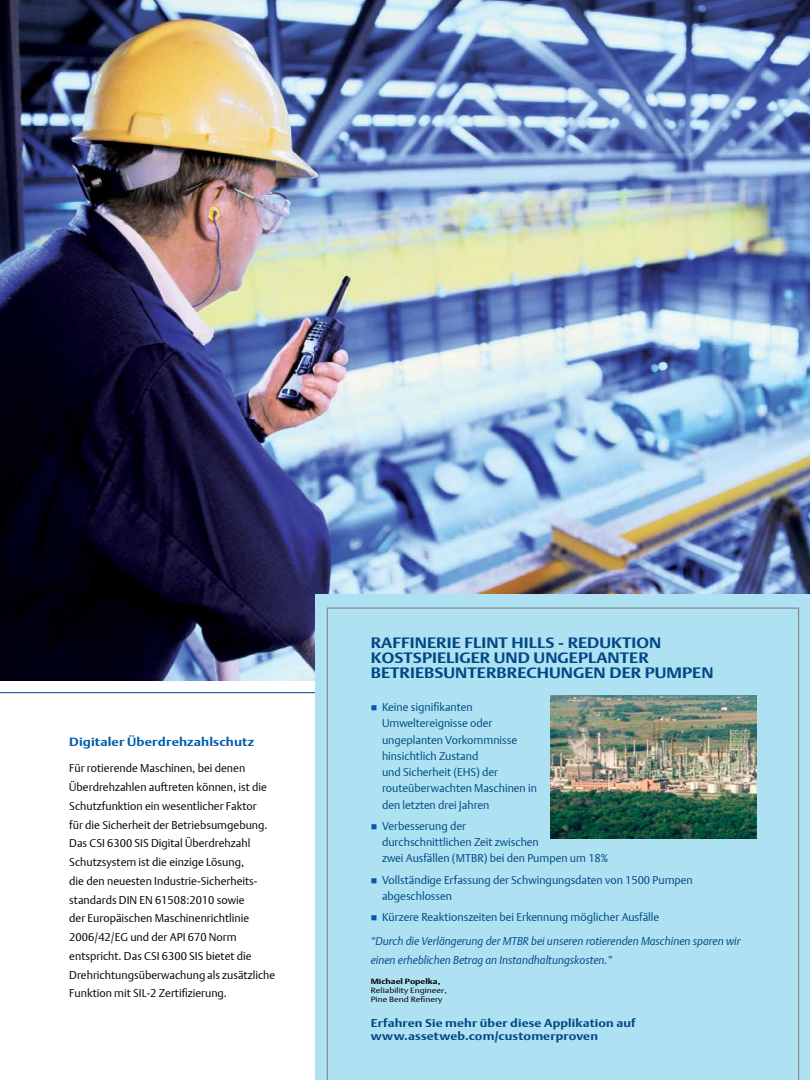
<style>
.page{position:relative;width:810px;height:1080px;background:#fff}
.page>*{position:absolute;margin:0;border:0;box-sizing:border-box;transform-origin:0 0}
.t1{font:700 15px/15px "DTL Argo T";letter-spacing:.005em;color:#004785;scale:1.15 1}
.t2{font:700 11.88px "DTL Argo T";letter-spacing:.01em;color:#005ca9;scale:1.15 1}
.t3{font:11.25px/18.8px "DTL Argo T Light";color:#000}
.t4{font:11.25px/16.2px "DTL Argo T Light";color:#004785}
.t5{font:italic 11.25px/18.8px "DTL Argo T Light";color:#004785}
.t6{font:700 11.25px/13.5px "DTL Argo T";letter-spacing:.01em;color:#004785;scale:1.15 1}
.t7{font:7.5px/9px "DTL Argo T Light";color:#000;scale:1.2 1}
.t8{font:700 7.5px "DTL Argo T";color:#000;scale:1.2 1}
</style>
<div class="page">
<hr style="left:0;top:692px;width:810px;height:1px;background:#004785">
<img style="left:0;top:0;width:810px;height:681px">
<div style="left:315px;top:594px;width:495px;height:486px;background:#aee1f2"></div>
<svg style="left:327px;top:608px;width:472px;height:472px"></svg>
<img style="left:551px;top:696px;width:206px;height:143px">
<svg style="left:372px;top:705px;width:5px;height:5px"></svg>
<svg style="left:372px;top:824px;width:5px;height:5px"></svg>
<svg style="left:372px;top:878px;width:5px;height:5px"></svg>
<svg style="left:372px;top:915px;width:5px;height:6px"></svg>
<p class="t2" style="left:69px;top:735px;width:162px">Digitaler Überdrehzahlschutz</p>
<p class="t3" style="left:69px;top:759px;width:208px">Für rotierende Maschinen, bei denen Überdrehzahlen auftreten können, ist die Schutzfunktion ein wesentlicher Faktor<br>für die Sicherheit der Betriebsumgebung.<br>Das CSI 6300 SIS Digital Überdrehzahl Schutzsystem ist die einzige Lösung,<br>die den neuesten Industrie-Sicherheits&shy;standards DIN EN 61508:2010 sowie<br>der Europäischen Maschinenrichtlinie 2006/42/EG und der API 670 Norm entspricht. Das CSI 6300 SIS bietet die Drehrichtungsüberwachung als zusätzliche Funktion mit SIL-2 Zertifizierung.</p>
<h1 class="t1" style="left:371px;top:635px;width:300px">RAFFINERIE FLINT HILLS - REDUKTION<br>KOSTSPIELIGER UND UNGEPLANTER<br>BETRIEBSUNTERBRECHUNGEN DER PUMPEN</h1>
<p class="t4" style="left:382px;top:699px;width:156px">Keine signifikanten<br>Umweltereignisse oder ungeplanten Vorkommnisse hinsichtlich Zustand<br>und Sicherheit (EHS) der routeüberwachten Maschinen in den letzten drei Jahren</p>
<p class="t4" style="left:382px;top:818px;width:228px">Verbesserung der<br>durchschnittlichen Zeit zwischen<br>zwei Ausfällen (MTBR) bei den Pumpen um 18%</p>
<p class="t4" style="left:382px;top:871px;width:312px">Vollständige Erfassung der Schwingungsdaten von 1500 Pumpen abgeschlossen</p>
<p class="t4" style="left:382px;top:909px;width:279px">Kürzere Reaktionszeiten bei Erkennung möglicher Ausfälle</p>
<p class="t5" style="left:371px;top:932px;width:371px">“Durch die Verlängerung der MTBR bei unseren rotierenden Maschinen sparen wir einen erheblichen Betrag an Instandhaltungskosten.”</p>
<p class="t8" style="left:371px;top:977px;width:59px">Michael Popelka,</p>
<p class="t7" style="left:371px;top:986px;width:65px">Reliability Engineer,<br>Pine Bend Refinery</p>
<p class="t6" style="left:371px;top:1016px;width:232px">Erfahren Sie mehr über diese Applikation auf www.assetweb.com/customerproven</p>
</div>
